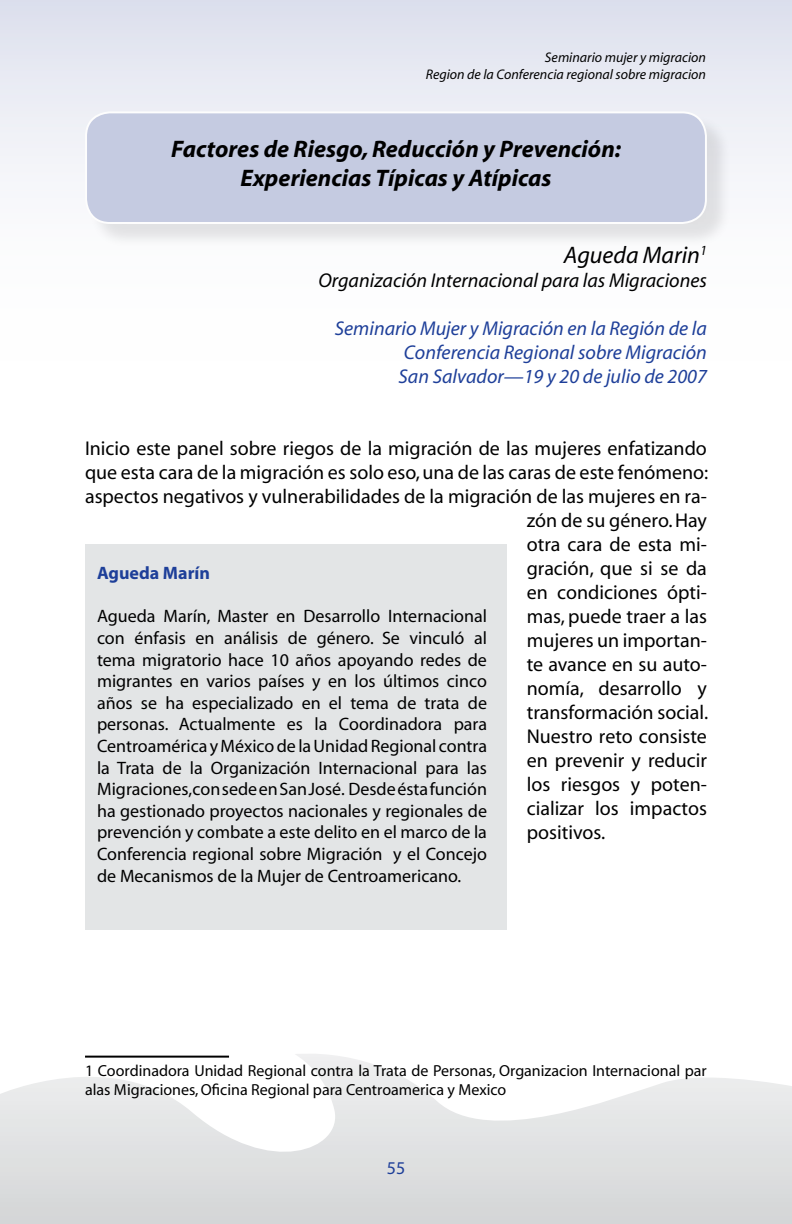
<style>
.page{position:relative;width:792px;height:1224px;background:#fff}
.page>*{position:absolute;margin:0;border:0;box-sizing:border-box;transform-origin:0 0}
.t1{font:italic 700 24px/28.8px "Myriad";color:#000;text-align:center}
.t2{font:italic 24px "Myriad";color:#000}
.t3{font:20px "Myriad";color:#000}
.t4{font:italic 20px/24px "Myriad";color:#1e3f99;text-align:justify}
.t5{font:italic 20px "Myriad";color:#000}
.t6{font:18px/21.6px "Myriad";color:#000;text-align:justify}
.t7{font:700 18px "Myriad";color:#1e3f99}
.t8{font:18px "Myriad";color:#1e3f99}
.t9{font:16px/19.2px "Myriad";color:#000}
.t10{font:italic 14px/16.8px "Myriad";color:#000;text-align:right}
</style>
<div class="page">
<svg style="left:0;top:1054px;width:792px;height:170px"></svg>
<div style="left:0;top:0;width:792px;height:361px;background:linear-gradient(to bottom,#e0e3ef,#fff)"></div>
<div style="left:87px;top:113px;width:647px;height:138px;background:#000;opacity:.1"></div>
<div style="left:86px;top:112px;width:620px;height:111px;background:#c5cbe1;border-radius:24px"></div>
<div style="left:85px;top:111px;width:622px;height:113px;border:2px solid #fdfdfd;border-radius:24px"></div>
<hr style="left:85px;top:1056px;width:144px;height:2px;background:#000">
<div style="left:85px;top:544px;width:422px;height:386px;background:#e3e5e6"></div>
<p class="t10" style="left:426px;top:50px;width:282px">Seminario mujer y migracion<br>Region de la Conferencia regional sobre migracion</p>
<h1 class="t1" style="left:171px;top:136px;width:452px">Factores de Riesgo, Reducción y Prevención:<br>Experiencias Típicas y Atípicas</h1>
<h1 class="t2" style="left:564px;top:243px;width:138px">Agueda Marin</h1>
<p class="t5" style="left:318px;top:270px;width:390px">Organización Internacional para las Migraciones</p>
<p class="t4" style="left:398px;top:317px;width:310px;text-indent:-64px">Seminario Mujer y Migración en la Región de la Conferencia Regional sobre Migración San Salvador—19 y 20 de julio de 2007</p>
<p class="t3" style="left:85px;top:438px;width:623px">Inicio este panel sobre riegos de la migración de las mujeres enfatizando</p>
<p class="t3" style="left:85px;top:462px;width:625px">que esta cara de la migración es solo eso, una de las caras de este fenómeno:</p>
<p class="t3" style="left:85px;top:486px;width:623px">aspectos negativos y vulnerabilidades de la migración de las mujeres en ra-</p>
<p class="t3" style="left:527px;top:510px;width:182px">zón de su género. Hay</p>
<p class="t3" style="left:527px;top:534px;width:182px">otra cara de esta mi-</p>
<p class="t3" style="left:527px;top:558px;width:182px">gración, que si se da</p>
<p class="t3" style="left:527px;top:582px;width:182px">en condiciones ópti-</p>
<p class="t3" style="left:527px;top:606px;width:182px">mas, puede traer a las</p>
<p class="t3" style="left:527px;top:630px;width:182px">mujeres un importan-</p>
<p class="t3" style="left:527px;top:654px;width:182px">te avance en su auto-</p>
<p class="t3" style="left:527px;top:678px;width:182px">nomía, desarrollo y</p>
<p class="t3" style="left:527px;top:702px;width:183px">transformación social.</p>
<p class="t3" style="left:527px;top:726px;width:182px">Nuestro reto consiste</p>
<p class="t3" style="left:527px;top:750px;width:182px">en prevenir y reducir</p>
<p class="t3" style="left:527px;top:774px;width:182px">los riesgos y poten-</p>
<p class="t3" style="left:527px;top:798px;width:182px">cializar los impactos</p>
<p class="t3" style="left:527px;top:822px;width:80px">positivos.</p>
<p class="t7" style="left:97px;top:564px;width:115px">Agueda Marín</p>
<p class="t6" style="left:97px;top:606px;width:392px">Agueda Marín, Master en Desarrollo Internacional con énfasis en análisis de género. Se vinculó al tema migratorio hace 10 años apoyando redes de migrantes en varios países y en los últimos cinco años se ha especializado en el tema de trata de personas. Actualmente es la Coordinadora para Centroamérica y México de la Unidad Regional contra la Trata de la Organización Internacional para las Migraciones, con sede en San José. Desde ésta función ha gestionado proyectos nacionales y regionales de prevención y combate a este delito en el marco de la Conferencia regional sobre Migración y el Concejo de Mecanismos de la Mujer de Centroamericano.</p>
<p class="t9" style="left:85px;top:1062px;width:623px;text-indent:13px">Coordinadora Unidad Regional contra la Trata de Personas, Organizacion Internacional par alas Migraciones, Oficina Regional para Centroamerica y Mexico</p>
<p class="t8" style="left:387px;top:1159px;width:20px">55</p>
</div>
